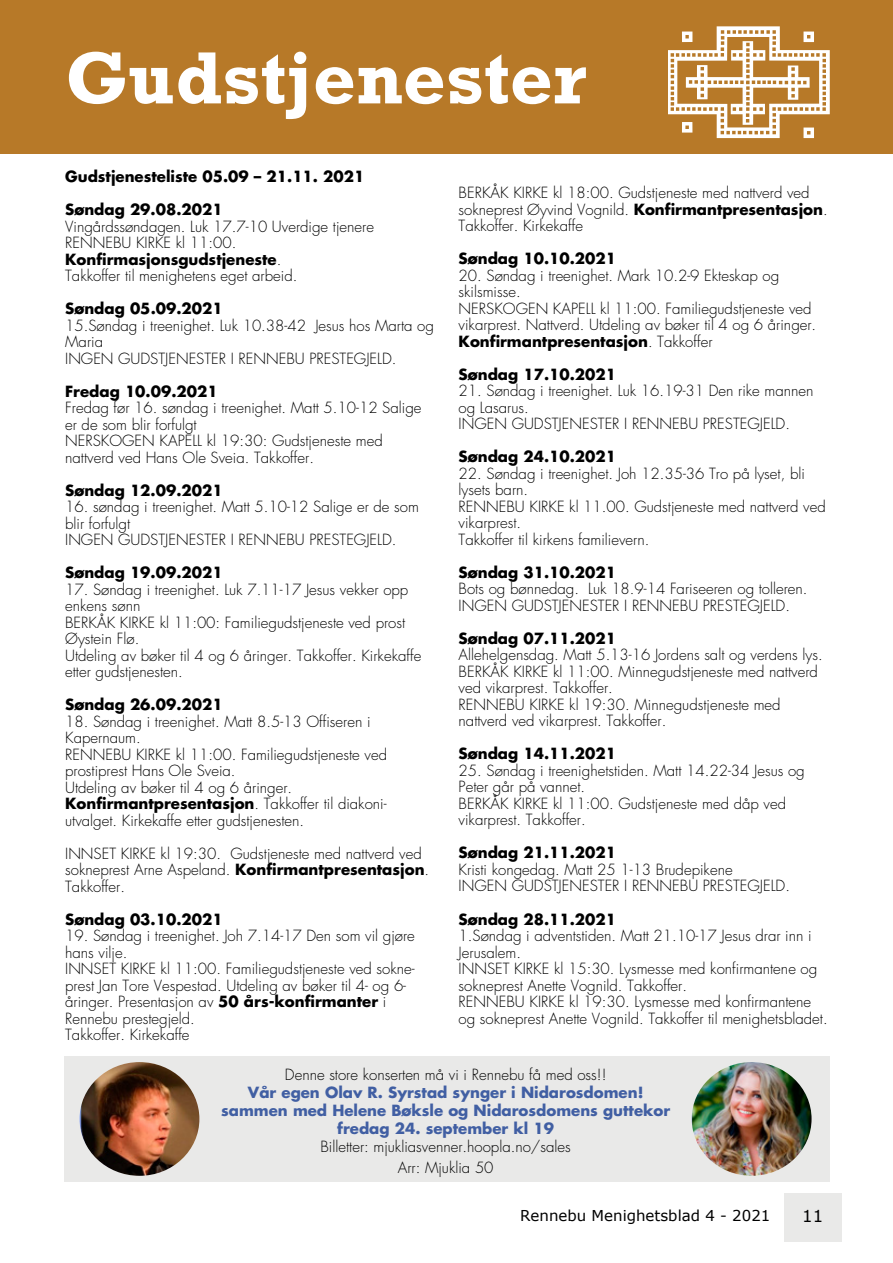
<style>
.page{position:relative;width:893px;height:1263px;background:#fff}
.page>*{position:absolute;margin:0;border:0;box-sizing:border-box;transform-origin:0 0}
.t1{font:700 75px "Rockwell";color:#fff}
.t2{font:16.5px "Verdana";color:#000}
.t3{font:300 15px/16.5px "Futura";color:#000}
.t4{font:700 15px/33px "Futura";color:#000}
.t5{font:700 15px/18px "Futura";color:#415fa3;text-align:center}
.t6{font:15px "Verdana";color:#000}
.s1{font-weight:700}
</style>
<div class="page">
<div style="left:0;top:0;width:893px;height:153px;background:#b77928"></div>
<svg style="left:669px;top:26px;width:161px;height:112px"></svg>
<div style="left:784px;top:1193px;width:57px;height:48px;background:#e9e9e8"></div>
<div style="left:64px;top:1057px;width:765px;height:125px;background:#e9e9e8"></div>
<img style="left:80px;top:1062px;width:119px;height:114px">
<img style="left:692px;top:1062px;width:120px;height:114px">
<h1 class="t1" style="left:65px;top:34px;width:523px">Gudstjenester</h1>
<p class="t4" style="left:65px;top:159px;width:301px">Gudstjenesteliste 05.09 – 21.11. 2021<br>Søndag 29.08.2021</p>
<p class="t3" style="left:65px;top:218px;width:310px">Vingårdssøndagen. Luk 17.7-10 Uverdige tjenere RENNEBU KIRKE kl 11:00.<br><span class="s1">Konfirmasjonsgudstjeneste</span>.<br>Takkoffer til menighetens eget arbeid.</p>
<p class="t4" style="left:65px;top:291px;width:159px">Søndag 05.09.2021</p>
<p class="t3" style="left:65px;top:317px;width:370px">15.Søndag i treenighet. Luk 10.38-42 Jesus hos Marta og<br>Maria<br>INGEN GUDSTJENESTER I RENNEBU PRESTEGJELD.</p>
<p class="t4" style="left:65px;top:374px;width:154px">Fredag 10.09.2021</p>
<p class="t3" style="left:65px;top:400px;width:358px">Fredag før 16. søndag i treenighet. Matt 5.10-12 Salige er de som blir forfulgt<br>NERSKOGEN KAPELL kl 19:30: Gudstjeneste med nattverd ved Hans Ole Sveia. Takkoffer.</p>
<p class="t4" style="left:65px;top:473px;width:159px">Søndag 12.09.2021</p>
<p class="t3" style="left:65px;top:499px;width:355px">16. søndag i treenighet. Matt 5.10-12 Salige er de som blir forfulgt<br>INGEN GUDSTJENESTER I RENNEBU PRESTEGJELD.</p>
<p class="t4" style="left:65px;top:555px;width:159px">Søndag 19.09.2021</p>
<p class="t3" style="left:65px;top:581px;width:358px">17. Søndag i treenighet. Luk 7.11-17 Jesus vekker opp enkens sønn<br>BERKÅK KIRKE kl 11:00: Familiegudstjeneste ved prost Øystein Flø.<br>Utdeling av bøker til 4 og 6 åringer. Takkoffer. Kirkekaffe etter gudstjenesten.</p>
<p class="t4" style="left:65px;top:687px;width:159px">Søndag 26.09.2021</p>
<p class="t3" style="left:65px;top:713px;width:323px">18. Søndag i treenighet. Matt 8.5-13 Offiseren i Kapernaum.<br>RENNEBU KIRKE kl 11:00. Familiegudstjeneste ved prostiprest Hans Ole Sveia.<br>Utdeling av bøker til 4 og 6 åringer.<br><span class="s1">Konfirmantpresentasjon</span>. Takkoffer til diakoni&shy;utvalget. Kirkekaffe etter gudstjenesten.</p>
<p class="t3" style="left:65px;top:845px;width:366px">INNSET KIRKE kl 19:30. Gudstjeneste med nattverd ved sokneprest Arne Aspeland. <span class="s1">Konfirmantpresentasjon</span>.<br>Takkoffer.</p>
<p class="t4" style="left:65px;top:902px;width:159px">Søndag 03.10.2021</p>
<p class="t3" style="left:65px;top:928px;width:351px">19. Søndag i treenighet. Joh 7.14-17 Den som vil gjøre hans vilje.<br>INNSET KIRKE kl 11:00. Familiegudstjeneste ved sokne&shy;prest Jan Tore Vespestad. Utdeling av bøker til 4- og 6- åringer. Presentasjon av <span class="s1">50 års-konfirmanter</span> i Rennebu prestegjeld.<br>Takkoffer. Kirkekaffe</p>
<p class="t3" style="left:459px;top:185px;width:371px">BERKÅK KIRKE kl 18:00. Gudstjeneste med nattverd ved sokneprest Øyvind Vognild. <span class="s1">Konfirmantpresentasjon</span>.<br>Takkoffer. Kirkekaffe</p>
<p class="t4" style="left:459px;top:242px;width:159px">Søndag 10.10.2021</p>
<p class="t3" style="left:459px;top:268px;width:359px">20. Søndag i treenighet. Mark 10.2-9 Ekteskap og skilsmisse.<br>NERSKOGEN KAPELL kl 11:00. Familiegudstjeneste ved vikarprest. Nattverd. Utdeling av bøker til 4 og 6 åringer.<br><span class="s1">Konfirmantpresentasjon</span>. Takkoffer</p>
<p class="t4" style="left:459px;top:357px;width:159px">Søndag 17.10.2021</p>
<p class="t3" style="left:459px;top:383px;width:356px">21. Søndag i treenighet. Luk 16.19-31 Den rike mannen og Lasarus.<br>INGEN GUDSTJENESTER I RENNEBU PRESTEGJELD.</p>
<p class="t4" style="left:459px;top:440px;width:159px">Søndag 24.10.2021</p>
<p class="t3" style="left:459px;top:466px;width:369px">22. Søndag i treenighet. Joh 12.35-36 Tro på lyset, bli lysets barn.<br>RENNEBU KIRKE kl 11.00. Gudstjeneste med nattverd ved vikarprest.<br>Takkoffer til kirkens familievern.</p>
<p class="t4" style="left:459px;top:555px;width:159px">Søndag 31.10.2021</p>
<p class="t3" style="left:459px;top:581px;width:350px">Bots og bønnedag. Luk 18.9-14 Fariseeren og tolleren.<br>INGEN GUDSTJENESTER I RENNEBU PRESTEGJELD.</p>
<p class="t4" style="left:459px;top:621px;width:159px">Søndag 07.11.2021</p>
<p class="t3" style="left:459px;top:647px;width:366px">Allehelgensdag. Matt 5.13-16 Jordens salt og verdens lys.<br>BERKÅK KIRKE kl 11:00. Minnegudstjeneste med nattverd ved vikarprest. Takkoffer.<br>RENNEBU KIRKE kl 19:30. Minnegudstjeneste med nattverd ved vikarprest. Takkoffer.</p>
<p class="t4" style="left:459px;top:737px;width:159px">Søndag 14.11.2021</p>
<p class="t3" style="left:459px;top:763px;width:348px">25. Søndag i treenighetstiden. Matt 14.22-34 Jesus og Peter går på vannet.<br>BERKÅK KIRKE kl 11:00. Gudstjeneste med dåp ved vikarprest. Takkoffer.</p>
<p class="t4" style="left:459px;top:836px;width:159px">Søndag 21.11.2021</p>
<p class="t3" style="left:459px;top:862px;width:333px">Kristi kongedag. Matt 25 1-13 Brudepikene<br>INGEN GUDSTJENESTER I RENNEBU PRESTEGJELD.</p>
<p class="t4" style="left:459px;top:902px;width:159px">Søndag 28.11.2021</p>
<p class="t3" style="left:459px;top:928px;width:371px">1.Søndag i adventstiden. Matt 21.10-17 Jesus drar inn i Jerusalem.<br>INNSET KIRKE kl 15:30. Lysmesse med konfirmantene og sokneprest Anette Vognild. Takkoffer.<br>RENNEBU KIRKE kl 19:30. Lysmesse med konfirmantene og sokneprest Anette Vognild. Takkoffer til menighetsbladet.</p>
<p class="t3" style="left:285px;top:1066px;width:323px">Denne store konserten må vi i Rennebu få med oss!!</p>
<p class="t5" style="left:221px;top:1083px;width:450px">Vår egen Olav R. Syrstad synger i Nidarosdomen! sammen med Helene Bøksle og Nidarosdomens guttekor fredag 24. september kl 19</p>
<p class="t3" style="left:320px;top:1136px;width:252px;line-height:21px;text-align:center">Billetter: mjukliasvenner.hoopla.no/sales<br>Arr: Mjuklia 50</p>
<p class="t6" style="left:520px;top:1206px;width:252px">Rennebu Menighetsblad 4 - 2021</p>
<p class="t2" style="left:802px;top:1205px;width:22px">11</p>
</div>
